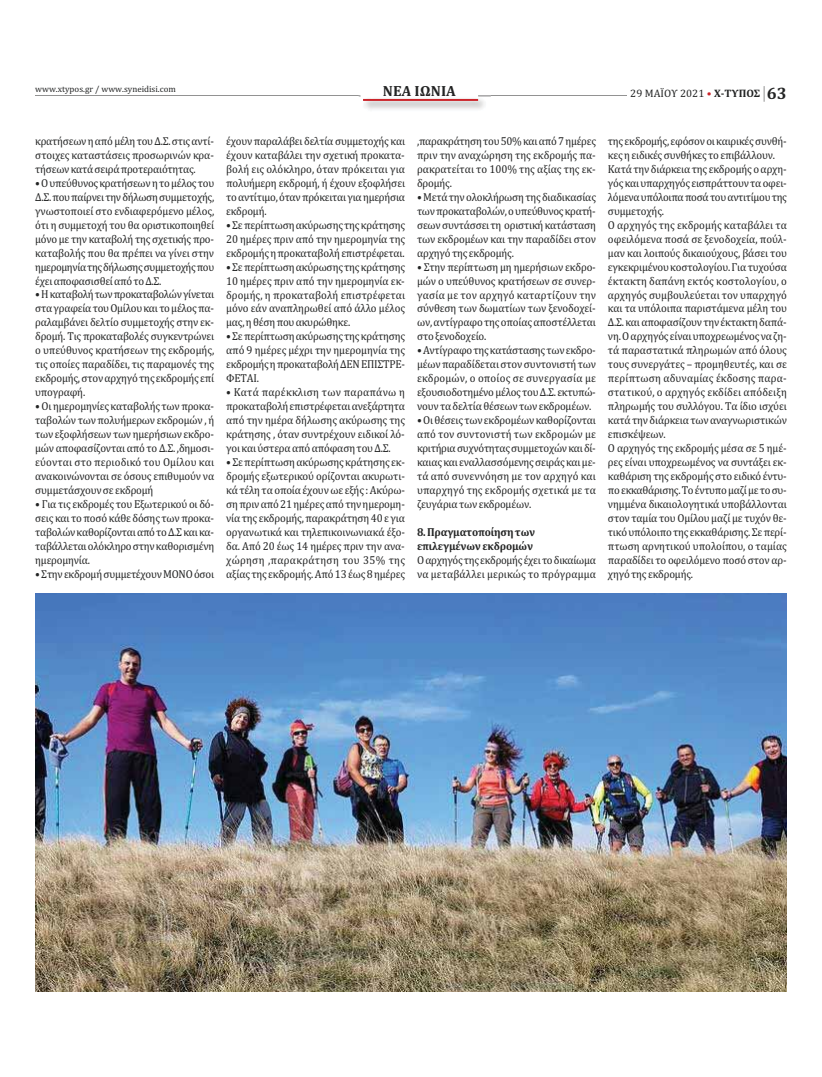
<style>
.page{position:relative;width:822px;height:1077px;background:#fff}
.page>*{position:absolute;margin:0;border:0;box-sizing:border-box;transform-origin:0 0}
.t1{font:700 14.9px "Cambria";color:#262425}
.t2{font:11.6px/14px "Cambria";letter-spacing:-.015em;color:#232424;text-align:justify;scale:.93 1}
.t3{font:700 11.6px/14px "Cambria";letter-spacing:-.015em;color:#232424;scale:.93 1}
.t4{font:10.9px "Cambria";color:#232424}
.t5{font:8.9px "Cambria";color:#232424}
.s1{color:#cb242a}
.s2{font-weight:700}
.s3{font-weight:700;font-size:16.9px}
</style>
<div class="page">
<hr style="left:35px;top:95px;width:592px;height:1px;background:#929292">
<img style="left:359px;top:95px;width:132px;height:15px">
<img style="left:361px;top:95px;width:117px;height:4px">
<svg style="left:384px;top:95px;width:72px;height:1px"></svg>
<hr style="left:363px;top:99px;width:115px;height:2px;background:#cb242a">
<svg style="left:764px;top:86px;width:1px;height:16px"></svg>
<img style="left:35px;top:593px;width:752px;height:399px">
<p class="t5" style="left:35px;top:86px;width:142px">www.xtypos.gr / www.syneidisi.com</p>
<p class="t1" style="left:383px;top:86px;width:75px">ΝΕΑ ΙΩΝΙΑ</p>
<p class="t4" style="left:630px;top:89px;width:158px">29 MAΪΟΥ 2021 <span class="s1">•</span> <span class="s2">Χ‑ΤΥΠΟΣ</span> <span class="s3">63</span></p>
<p class="t2" style="left:35px;top:135px;width:194px">κρατήσεων η από μέλη του Δ.Σ. στις αντί‐ στοιχες καταστάσεις προσωρινών κρα‐ τήσεων κατά σειρά προτεραιότητας.</p>
<p class="t2" style="left:35px;top:177px;width:194px">• Ο υπεύθυνος κρατήσεων η το μέλος του Δ.Σ. που παίρνει την δήλωση συμμετοχής, γνωστοποιεί στο ενδιαφερόμενο μέλος, ότι η συμμετοχή του θα οριστικοποιηθεί μόνο με την καταβολή της σχετικής προ‐ καταβολής που θα πρέπει να γίνει στην ημερομηνία της δήλωσης συμμετοχής που έχει αποφασισθεί από το Δ.Σ.</p>
<p class="t2" style="left:35px;top:289px;width:194px">• Η καταβολή των προκαταβολών γίνεται στα γραφεία του Ομίλου και το μέλος πα‐ ραλαμβάνει δελτίο συμμετοχής στην εκ‐ δρομή. Τις προκαταβολές συγκεντρώνει ο υπεύθυνος κρατήσεων της εκδρομής, τις οποίες παραδίδει, τις παραμονές της εκδρομής, στον αρχηγό της εκδρομής επί υπογραφή.</p>
<p class="t2" style="left:35px;top:400px;width:194px">• Οι ημερομηνίες καταβολής των προκα‐ ταβολών των πολυήμερων εκδρομών , ή των εξοφλήσεων των ημερήσιων εκδρο‐ μών αποφασίζονται από το Δ.Σ. ,δημοσι‐ εύονται στο περιοδικό του Ομίλου και ανακοινώνονται σε όσους επιθυμούν να συμμετάσχουν σε εκδρομή</p>
<p class="t2" style="left:35px;top:498px;width:194px">• Για τις εκδρομές του Εξωτερικού οι δό‐ σεις και το ποσό κάθε δόσης των προκα‐ ταβολών καθορίζονται από το Δ.Σ και κα‐ ταβάλλεται ολόκληρο στην καθορισμένη ημερομηνία.</p>
<p class="t2" style="left:35px;top:568px;width:194px">• Στην εκδρομή συμμετέχουν ΜΟΝΟ όσοι</p>
<p class="t2" style="left:226px;top:135px;width:194px">έχουν παραλάβει δελτία συμμετοχής και έχουν καταβάλει την σχετική προκατα‐ βολή εις ολόκληρο, όταν πρόκειται για πολυήμερη εκδρομή, ή έχουν εξοφλήσει το αντίτιμο, όταν πρόκειται για ημερήσια εκδρομή.</p>
<p class="t2" style="left:226px;top:219px;width:194px">• Σε περίπτωση ακύρωσης της κράτησης 20 ημέρες πριν από την ημερομηνία της εκδρομής η προκαταβολή επιστρέφεται.</p>
<p class="t2" style="left:226px;top:261px;width:194px">• Σε περίπτωση ακύρωσης της κράτησης 10 ημέρες πριν από την ημερομηνία εκ‐ δρομής, η προκαταβολή επιστρέφεται μόνο εάν αναπληρωθεί από άλλο μέλος μας, η θέση που ακυρώθηκε.</p>
<p class="t2" style="left:226px;top:331px;width:194px">• Σε περίπτωση ακύρωσης της κράτησης από 9 ημέρες μέχρι την ημερομηνία της εκδρομής η προκαταβολή ΔΕΝ ΕΠΙΣΤΡΕ‐ ΦΕΤΑΙ.</p>
<p class="t2" style="left:226px;top:387px;width:194px">• Κατά παρέκκλιση των παραπάνω η προκαταβολή επιστρέφεται ανεξάρτητα από την ημέρα δήλωσης ακύρωσης της κράτησης , όταν συντρέχουν ειδικοί λό‐ γοι και ύστερα από απόφαση του Δ.Σ.</p>
<p class="t2" style="left:226px;top:456px;width:194px">• Σε περίπτωση ακύρωσης κράτησης εκ‐ δρομής εξωτερικού ορίζονται ακυρωτι‐ κά τέλη τα οποία έχουν ωε εξής : Ακύρω‐ ση πριν από 21 ημέρες από την ημερομη‐ νία της εκδρομής, παρακράτηση 40 ε για οργανωτικά και τηλεπικοινωνιακά έξο‐ δα. Από 20 έως 14 ημέρες πριν την ανα‐ χώρηση ,παρακράτηση του 35% της αξίας της εκδρομής. Από 13 έως 8 ημέρες</p>
<p class="t2" style="left:417px;top:135px;width:194px">,παρακράτηση του 50% και από 7 ημέρες πριν την αναχώρηση της εκδρομής πα‐ ρακρατείται το 100% της αξίας της εκ‐ δρομής.</p>
<p class="t2" style="left:417px;top:191px;width:194px">• Μετά την ολοκλήρωση της διαδικασίας των προκαταβολών, ο υπεύθυνος κρατή‐ σεων συντάσσει τη οριστική κατάσταση των εκδρομέων και την παραδίδει στον αρχηγό της εκδρομής.</p>
<p class="t2" style="left:417px;top:261px;width:194px">• Στην περίπτωση μη ημερήσιων εκδρο‐ μών ο υπεύθυνος κρατήσεων σε συνερ‐ γασία με τον αρχηγό καταρτίζουν την σύνθεση των δωματίων των ξενοδοχεί‐ ων, αντίγραφο της οποίας αποστέλλεται στο ξενοδοχείο.</p>
<p class="t2" style="left:417px;top:345px;width:194px">• Αντίγραφο της κατάστασης των εκδρο‐ μέων παραδίδεται στον συντονιστή των εκδρομών, ο οποίος σε συνεργασία με εξουσιοδοτημένο μέλος του Δ.Σ. εκτυπώ‐ νουν τα δελτία θέσεων των εκδρομέων.</p>
<p class="t2" style="left:417px;top:414px;width:194px">• Οι θέσεις των εκδρομέων καθορίζονται από τον συντονιστή των εκδρομών με κριτήρια συχνότητας συμμετοχών και δί‐ καιας και εναλλασσόμενης σειράς και με‐ τά από συνεννόηση με τον αρχηγό και υπαρχηγό της εκδρομής σχετικά με τα ζευγάρια των εκδρομέων.</p>
<p class="t3" style="left:417px;top:526px;width:129px">8. Πραγματοποίηση των επιλεγμένων εκδρομών</p>
<p class="t2" style="left:417px;top:554px;width:194px">Ο αρχηγός της εκδρομής έχει το δικαίωμα να μεταβάλλει μερικώς το πρόγραμμα</p>
<p class="t2" style="left:608px;top:135px;width:194px;text-align:left">της εκδρομής, εφόσον οι καιρικές συνθή‐ κες η ειδικές συνθήκες το επιβάλλουν.<br>Κατά την διάρκεια της εκδρομής ο αρχη‐ γός και υπαρχηγός εισπράττουν τα οφει‐ λόμενα υπόλοιπα ποσά του αντιτίμου της συμμετοχής.<br>Ο αρχηγός της εκδρομής καταβάλει τα οφειλόμενα ποσά σε ξενοδοχεία, πούλ‐ μαν και λοιπούς δικαιούχους, βάσει του εγκεκριμένου κοστολογίου. Για τυχούσα έκτακτη δαπάνη εκτός κοστολογίου, ο αρχηγός συμβουλεύεται τον υπαρχηγό και τα υπόλοιπα παριστάμενα μέλη του Δ.Σ. και αποφασίζουν την έκτακτη δαπά‐ νη. Ο αρχηγός είναι υποχρεωμένος να ζη‐ τά παραστατικά πληρωμών από όλους τους συνεργάτες – προμηθευτές, και σε περίπτωση αδυναμίας έκδοσης παρα‐ στατικού, ο αρχηγός εκδίδει απόδειξη πληρωμής του συλλόγου. Τα ίδιο ισχύει κατά την διάρκεια των αναγνωριστικών επισκέψεων.<br>Ο αρχηγός της εκδρομής μέσα σε 5 ημέ‐ ρες είναι υποχρεωμένος να συντάξει εκ‐ καθάριση της εκδρομής στο ειδικό έντυ‐ πο εκκαθάρισης. Το έντυπο μαζί με το συ‐ νημμένα δικαιολογητικά υποβάλλονται στον ταμία του Ομίλου μαζί με τυχόν θε‐ τικό υπόλοιπο της εκκαθάρισης. Σε περί‐ πτωση αρνητικού υπολοίπου, ο ταμίας παραδίδει το οφειλόμενο ποσό στον αρ‐ χηγό της εκδρομής.</p>
</div>
